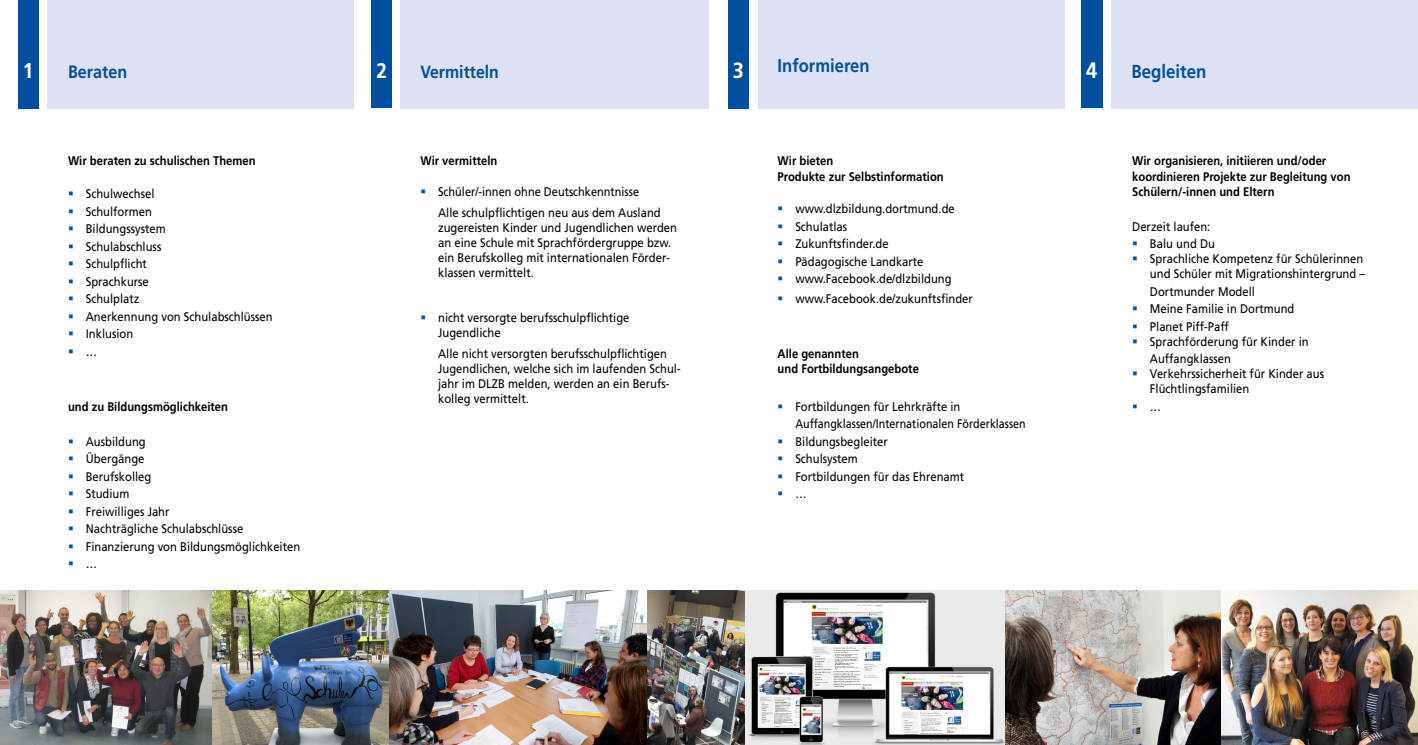
<style>
.page{position:relative;width:1418px;height:745px;background:#fff}
.page>*{position:absolute;margin:0;border:0;box-sizing:border-box;transform-origin:0 0}
.t1{font:700 22.38px "Frutiger LT";color:#fff;scale:.9 1}
.t2{font:700 22px "Frutiger LT";color:#fff;scale:.9 1}
.t3{font:700 21.38px "Frutiger LT";color:#fff;scale:.9 1}
.t4{font:700 21px "Frutiger LT";color:#fff;scale:.9 1}
.t5{font:700 18.75px "Frutiger LT";color:#004f9f;scale:.9 1}
.t6{font:700 18.38px "Frutiger LT";color:#004f9f;scale:.9 1}
.t7{font:700 17.88px "Frutiger LT";color:#004f9f;scale:.9 1}
.t8{font:700 17.62px "Frutiger LT";color:#004f9f;scale:.9 1}
.t9{font:12.5px/15px "Frutiger LT";color:#000;scale:.9 1}
.t10{font:700 12.5px/15px "Frutiger LT";color:#000;scale:.9 1}
.t11{font:12.5px/21.2px "Frutiger LT";color:#000;scale:.88 1}
.s1{color:#004f9f}
</style>
<div class="page">
<div style="left:47px;top:0;width:307px;height:108px;background:#dee1f3"></div>
<div style="left:18px;top:0;width:21px;height:108px;background:#004f9f"></div>
<div style="left:400px;top:0;width:309px;height:109px;background:#dee1f3"></div>
<div style="left:372px;top:0;width:20px;height:108px;background:#004f9f"></div>
<div style="left:757px;top:0;width:307px;height:108px;background:#dee1f3"></div>
<div style="left:727px;top:0;width:21px;height:108px;background:#004f9f"></div>
<div style="left:1111px;top:0;width:306px;height:108px;background:#dee1f3"></div>
<div style="left:1081px;top:0;width:21px;height:108px;background:#004f9f"></div>
<img style="left:0;top:590px;width:213px;height:154px">
<img style="left:213px;top:590px;width:434px;height:154px">
<img style="left:744px;top:590px;width:261px;height:154px">
<img style="left:1005px;top:590px;width:412px;height:154px">
<img style="left:647px;top:590px;width:97px;height:154px">
<h3 class="t3" style="left:23px;top:58px;width:13px">1</h3>
<h3 class="t7" style="left:68px;top:61px;width:67px">Beraten</h3>
<h3 class="t4" style="left:376px;top:58px;width:13px">2</h3>
<h3 class="t8" style="left:420px;top:61px;width:89px">Vermitteln</h3>
<h3 class="t6" style="left:777px;top:55px;width:104px">Informieren</h3>
<h2 class="t2" style="left:732px;top:58px;width:14px">3</h2>
<h1 class="t1" style="left:1086px;top:57px;width:14px">4</h1>
<h3 class="t5" style="left:1131px;top:60px;width:85px">Begleiten</h3>
<p class="t10" style="left:68px;top:153px;width:210px">Wir beraten zu schulischen Themen</p>
<p class="t9" style="left:68px;top:186px;width:98px"><span class="s1">▪</span> Schulwechsel</p>
<p class="t9" style="left:68px;top:203px;width:95px"><span class="s1">▪</span> Schulformen</p>
<p class="t9" style="left:68px;top:221px;width:110px"><span class="s1">▪</span> Bildungssystem</p>
<p class="t9" style="left:68px;top:238px;width:105px"><span class="s1">▪</span> Schulabschluss</p>
<p class="t9" style="left:68px;top:256px;width:89px"><span class="s1">▪</span> Schulpflicht</p>
<p class="t9" style="left:68px;top:273px;width:91px"><span class="s1">▪</span> Sprachkurse</p>
<p class="t9" style="left:68px;top:291px;width:81px"><span class="s1">▪</span> Schulplatz</p>
<p class="t9" style="left:68px;top:308px;width:229px"><span class="s1">▪</span> Anerkennung von Schulabschlüssen</p>
<p class="t9" style="left:68px;top:326px;width:74px"><span class="s1">▪</span> Inklusion</p>
<p class="t9" style="left:68px;top:343px;width:34px"><span class="s1">▪</span> …</p>
<p class="t10" style="left:68px;top:398px;width:179px">und zu Bildungsmöglichkeiten</p>
<p class="t9" style="left:68px;top:433px;width:88px"><span class="s1">▪</span> Ausbildung</p>
<p class="t9" style="left:68px;top:451px;width:86px"><span class="s1">▪</span> Übergänge</p>
<p class="t9" style="left:68px;top:468px;width:94px"><span class="s1">▪</span> Berufskolleg</p>
<p class="t9" style="left:68px;top:486px;width:70px"><span class="s1">▪</span> Studium</p>
<p class="t9" style="left:68px;top:503px;width:114px"><span class="s1">▪</span> Freiwilliges Jahr</p>
<p class="t9" style="left:68px;top:521px;width:196px"><span class="s1">▪</span> Nachträgliche Schulabschlüsse</p>
<p class="t9" style="left:68px;top:538px;width:259px"><span class="s1">▪</span> Finanzierung von Bildungsmöglichkeiten</p>
<p class="t9" style="left:68px;top:556px;width:34px"><span class="s1">▪</span> …</p>
<p class="t10" style="left:420px;top:153px;width:87px">Wir vermitteln</p>
<p class="t11" style="left:438px;top:180px;width:254px;text-indent:-18px"><span class="s1">▪</span> Schüler/-innen ohne Deutschkenntnisse<br>Alle schulpflichtigen neu aus dem Ausland</p>
<p class="t9" style="left:438px;top:220px;width:267px">zugereisten Kinder und Jugendlichen werden an eine Schule mit Sprachfördergruppe bzw. ein Berufskolleg mit internationalen Förder&shy;klassen vermittelt.</p>
<p class="t9" style="left:438px;top:310px;width:214px;text-indent:-18px"><span class="s1">▪</span> nicht versorgte berufsschulpflichtige<br>Jugendliche</p>
<p class="t9" style="left:438px;top:346px;width:271px">Alle nicht versorgten berufsschulpflichtigen Jugendlichen, welche sich im laufenden Schul&shy;jahr im DLZB melden, werden an ein Berufs&shy;kolleg vermittelt.</p>
<p class="t10" style="left:777px;top:153px;width:186px">Wir bieten<br>Produkte zur Selbstinformation</p>
<p class="t9" style="left:777px;top:201px;width:198px"><span class="s1">▪</span> www.dlzbildung.dortmund.de</p>
<p class="t9" style="left:777px;top:218px;width:79px"><span class="s1">▪</span> Schulatlas</p>
<p class="t9" style="left:777px;top:236px;width:125px"><span class="s1">▪</span> Zukunftsfinder.de</p>
<p class="t9" style="left:777px;top:253px;width:164px"><span class="s1">▪</span> Pädagogische Landkarte</p>
<p class="t9" style="left:777px;top:271px;width:195px"><span class="s1">▪</span> www.Facebook.de/dlzbildung</p>
<p class="t9" style="left:777px;top:291px;width:218px"><span class="s1">▪</span> www.Facebook.de/zukunftsfinder</p>
<p class="t10" style="left:777px;top:346px;width:158px">Alle genannten<br>und Fortbildungsangebote</p>
<p class="t9" style="left:795px;top:397px;width:258px;line-height:17.5px;text-indent:-18px"><span class="s1">▪</span> Fortbildungen für Lehrkräfte in<br>Auffangklassen/Internationalen Förderklassen</p>
<p class="t9" style="left:777px;top:433px;width:124px"><span class="s1">▪</span> Bildungsbegleiter</p>
<p class="t9" style="left:777px;top:451px;width:91px"><span class="s1">▪</span> Schulsystem</p>
<p class="t9" style="left:777px;top:468px;width:209px"><span class="s1">▪</span> Fortbildungen für das Ehrenamt</p>
<p class="t9" style="left:777px;top:486px;width:34px"><span class="s1">▪</span> …</p>
<p class="t10" style="left:1132px;top:153px;width:244px">Wir organisieren, initiieren und/oder koordinieren Projekte zur Begleitung von<br>Schülern/-innen und Eltern</p>
<p class="t9" style="left:1132px;top:218px;width:88px">Derzeit laufen:</p>
<p class="t9" style="left:1132px;top:236px;width:93px"><span class="s1">▪</span> Balu und Du</p>
<p class="t9" style="left:1132px;top:251px;width:260px;text-align:right"><span class="s1">▪</span> Sprachliche Kompetenz für Schülerinnen und Schüler mit Migrationshintergrund –</p>
<p class="t9" style="left:1149px;top:283px;width:118px">Dortmunder Modell</p>
<p class="t9" style="left:1132px;top:301px;width:182px"><span class="s1">▪</span> Meine Familie in Dortmund</p>
<p class="t9" style="left:1132px;top:318px;width:109px"><span class="s1">▪</span> Planet Piff-Paff</p>
<p class="t9" style="left:1149px;top:332px;width:178px;line-height:17.5px;text-indent:-18px"><span class="s1">▪</span> Sprachförderung für Kinder in<br>Auffangklassen</p>
<p class="t9" style="left:1149px;top:366px;width:195px;text-indent:-18px"><span class="s1">▪</span> Verkehrssicherheit für Kinder aus<br>Flüchtlingsfamilien</p>
<p class="t9" style="left:1132px;top:398px;width:34px"><span class="s1">▪</span> …</p>
</div>
